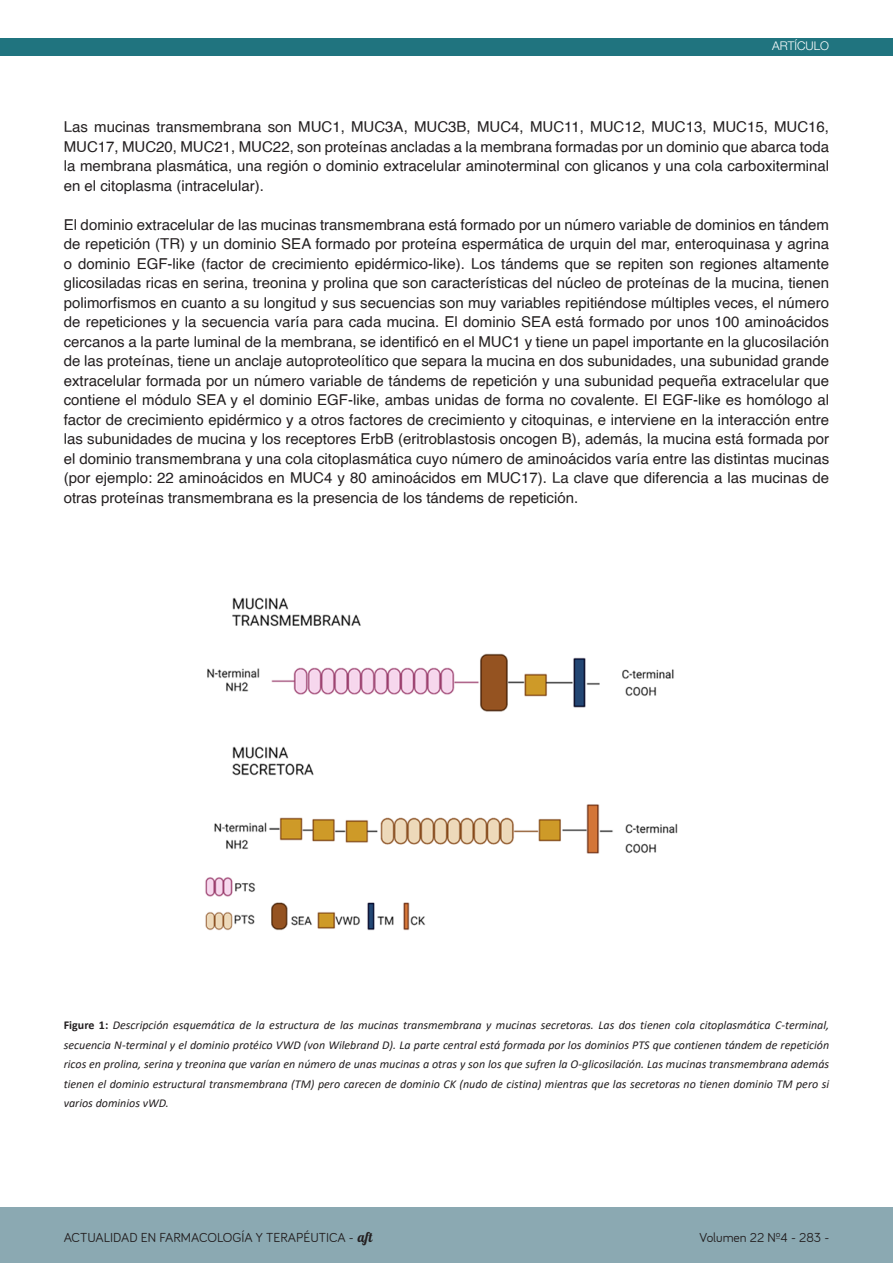
<style>
.page{position:relative;width:893px;height:1263px;background:#fff}
.page>*{position:absolute;margin:0;border:0;box-sizing:border-box;transform-origin:0 0}
.PÁRRAFO{font:15px/19.5px "Helvetica";color:#231f20;text-align:justify}
.NUMERACIÓN{font:13.5px "Bariol";color:#231f20}
.PÁRRAFO-2{font:italic 12px/19.5px "Calibri";color:#231f20;text-align:justify}
.t1{font:300 12px "Helvetica Neue";color:#fff}
.s1{font-weight:700;font-style:normal}
.s2{font-family:"Lobster 1.4"}
</style>
<div class="page">
<div style="left:0;top:1208px;width:893px;height:55px;background:#8ba9b2"></div>
<div style="left:0;top:38px;width:893px;height:17px;background:#20747f"></div>
<img style="left:205px;top:597px;width:473px;height:334px">
<p class="t1" style="left:772px;top:38px;width:58px">ARTÍCULO</p>
<p class="PÁRRAFO" style="left:64px;top:117px;width:767px">Las mucinas transmembrana son MUC1, MUC3A, MUC3B, MUC4, MUC11, MUC12, MUC13, MUC15, MUC16, MUC17, MUC20, MUC21, MUC22, son proteínas ancladas a la membrana formadas por un dominio que abarca toda la membrana plasmática, una región o dominio extracelular aminoterminal con glicanos y una cola carboxiterminal en el citoplasma (intracelular).</p>
<p class="PÁRRAFO" style="left:64px;top:215px;width:767px">El dominio extracelular de las mucinas transmembrana está formado por un número variable de dominios en tándem de repetición (TR) y un dominio SEA formado por proteína espermática de urquin del mar, enteroquinasa y agrina o dominio EGF-like (factor de crecimiento epidérmico-like). Los tándems que se repiten son regiones altamente glicosiladas ricas en serina, treonina y prolina que son características del núcleo de proteínas de la mucina, tienen polimorfismos en cuanto a su longitud y sus secuencias son muy variables repitiéndose múltiples veces, el número de repeticiones y la secuencia varía para cada mucina. El dominio SEA está formado por unos 100 aminoácidos cercanos a la parte luminal de la membrana, se identificó en el MUC1 y tiene un papel importante en la glucosilación de las proteínas, tiene un anclaje autoproteolítico que separa la mucina en dos subunidades, una subunidad grande extracelular formada por un número variable de tándems de repetición y una subunidad pequeña extracelular que contiene el módulo SEA y el dominio EGF-like, ambas unidas de forma no covalente. El EGF-like es homólogo al factor de crecimiento epidérmico y a otros factores de crecimiento y citoquinas, e interviene en la interacción entre las subunidades de mucina y los receptores ErbB (eritroblastosis oncogen B), además, la mucina está formada por el dominio transmembrana y una cola citoplasmática cuyo número de aminoácidos varía entre las distintas mucinas (por ejemplo: 22 aminoácidos en MUC4 y 80 aminoácidos em MUC17). La clave que diferencia a las mucinas de otras proteínas transmembrana es la presencia de los tándems de repetición.</p>
<p class="PÁRRAFO-2" style="left:64px;top:1015px;width:767px"><span class="s1">Figure 1:</span> Descripción esquemática de la estructura de las mucinas transmembrana y mucinas secretoras. Las dos tienen cola citoplasmática C-terminal, secuencia N-terminal y el dominio protéico VWD (von Wilebrand D). La parte central está formada por los dominios PTS que contienen tándem de repetición ricos en prolina, serina y treonina que varían en número de unas mucinas a otras y son los que sufren la O-glicosilación. Las mucinas transmembrana además tienen el dominio estructural transmembrana (TM) pero carecen de dominio CK (nudo de cistina) mientras que las secretoras no tienen dominio TM pero si varios dominios vWD.</p>
<p class="NUMERACIÓN" style="left:64px;top:1229px;width:310px">ACTUALIDAD EN FARMACOLOGÍA Y TERAPÉUTICA - <span class="s2">aft</span></p>
<p class="NUMERACIÓN" style="left:699px;top:1230px;width:131px">Volumen 22 Nº4 - 283 -</p>
</div>
